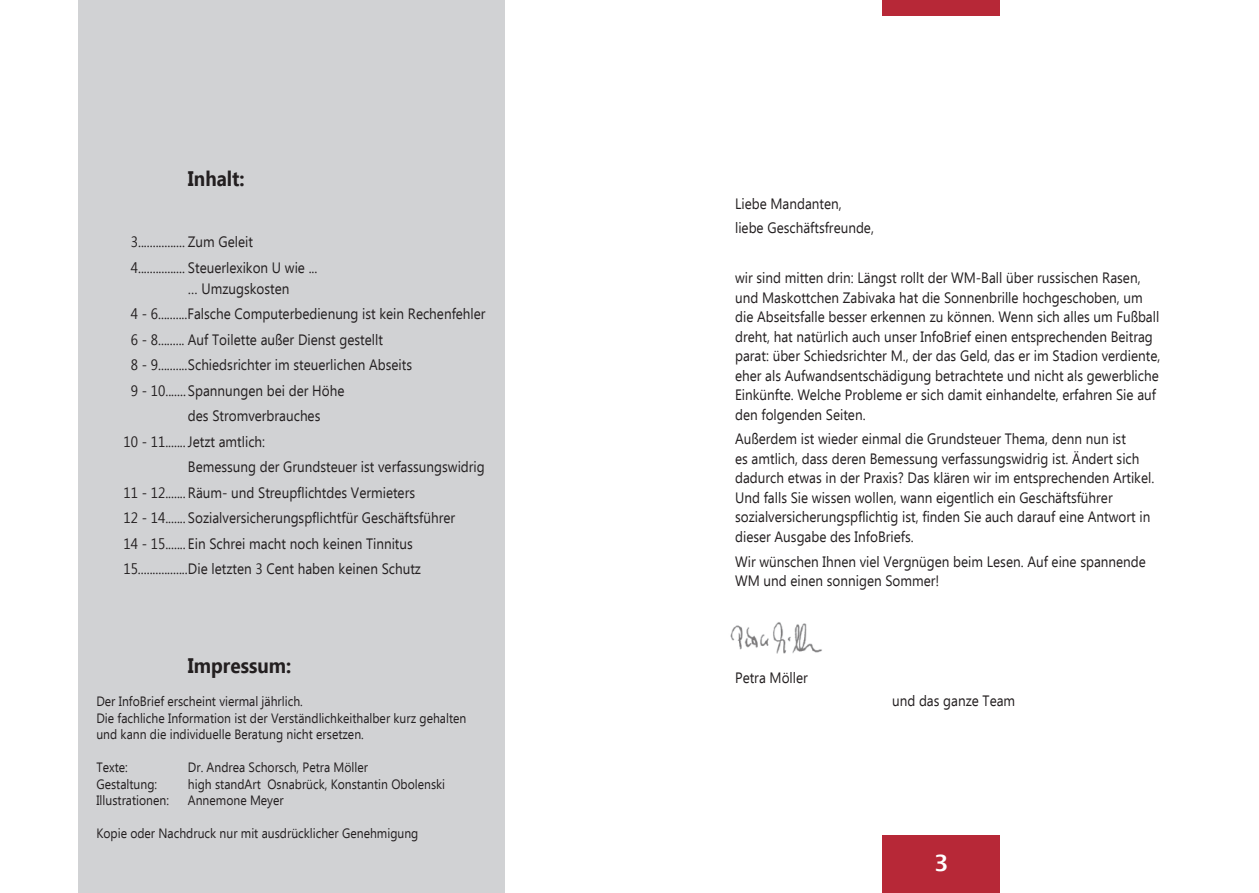
<style>
.page{position:relative;width:1259px;height:893px;background:#fff}
.page>*{position:absolute;margin:0;border:0;box-sizing:border-box;transform-origin:0 0}
.t1{font:600 22.5px "Lucida Sans";color:#fff}
.t2{font:700 21px "Ebrima";color:#231f20;scale:.9 1}
.t3{font:15px/19.5px "Ebrima";color:#231f20;scale:.9 1}
.t4{font:13.5px/16.5px "Ebrima";color:#231f20;scale:.9 1}
</style>
<div class="page">
<div style="left:882px;top:0;width:118px;height:16px;background:#b72837"></div>
<div style="left:882px;top:835px;width:118px;height:58px;background:#b72837"></div>
<img style="left:730px;top:622px;width:92px;height:32px">
<div style="left:78px;top:0;width:426px;height:893px;background:#d1d2d4"></div>
<h2 class="t2" style="left:188px;top:163px;width:65px">Inhalt:</h2>
<p class="t3" style="left:131px;top:230px;width:209px;line-height:25.5px">3................ Zum Geleit<br>4................ Steuerlexikon U wie ...</p>
<p class="t3" style="left:188px;top:279px;width:114px">… Umzugskosten</p>
<p class="t3" style="left:131px;top:305px;width:396px">4 - 6..........Falsche Computerbedienung ist kein Rechenfehler</p>
<p class="t3" style="left:131px;top:330px;width:282px">6 - 8......... Auf Toilette außer Dienst gestellt</p>
<p class="t3" style="left:131px;top:356px;width:314px">8 - 9..........Schiedsrichter im steuerlichen Abseits</p>
<p class="t3" style="left:131px;top:381px;width:239px">9 - 10....... Spannungen bei der Höhe</p>
<p class="t3" style="left:188px;top:407px;width:149px">des Stromverbrauches</p>
<p class="t3" style="left:123px;top:432px;width:159px">10 - 11.......Jetzt amtlich:</p>
<p class="t3" style="left:188px;top:458px;width:331px">Bemessung der Grundsteuer ist verfassungswidrig</p>
<p class="t3" style="left:123px;top:483px;width:326px">11 - 12....... Räum- und Streupflichtdes Vermieters</p>
<p class="t3" style="left:123px;top:509px;width:370px">12 - 14....... Sozialversicherungspflichtfür Geschäftsführer</p>
<p class="t3" style="left:123px;top:534px;width:323px">14 - 15....... Ein Schrei macht noch keinen Tinnitus</p>
<p class="t3" style="left:123px;top:560px;width:332px">15.................Die letzten 3 Cent haben keinen Schutz</p>
<h2 class="t2" style="left:188px;top:650px;width:116px">Impressum:</h2>
<p class="t4" style="left:96px;top:694px;width:412px">Der InfoBrief erscheint viermal jährlich.<br>Die fachliche Information ist der Verständlichkeithalber kurz gehalten und kann die individuelle Beratung nicht ersetzen.</p>
<p class="t4" style="left:96px;top:760px;width:36px">Texte:</p>
<p class="t4" style="left:188px;top:760px;width:202px">Dr. Andrea Schorsch, Petra Möller</p>
<p class="t4" style="left:96px;top:776px;width:69px">Gestaltung:</p>
<p class="t4" style="left:188px;top:776px;width:287px">high standArt Osnabrück, Konstantin Obolenski</p>
<p class="t4" style="left:96px;top:793px;width:82px">Illustrationen:</p>
<p class="t4" style="left:188px;top:793px;width:108px">Annemone Meyer</p>
<p class="t4" style="left:96px;top:826px;width:359px">Kopie oder Nachdruck nur mit ausdrücklicher Genehmigung</p>
<p class="t3" style="left:735px;top:192px;width:156px;line-height:24.8px">Liebe Mandanten, liebe Geschäftsfreunde,</p>
<p class="t3" style="left:735px;top:269px;width:474px">wir sind mitten drin: Längst rollt der WM-Ball über russischen Rasen, und Maskottchen Zabivaka hat die Sonnenbrille hochgeschoben, um die Abseitsfalle besser erkennen zu können. Wenn sich alles um Fußball dreht, hat natürlich auch unser InfoBrief einen entsprechenden Beitrag parat: über Schiedsrichter M., der das Geld, das er im Stadion verdiente, eher als Aufwandsentschädigung betrachtete und nicht als gewerbliche Einkünfte. Welche Probleme er sich damit einhandelte, erfahren Sie auf den folgenden Seiten.</p>
<p class="t3" style="left:735px;top:430px;width:467px">Außerdem ist wieder einmal die Grundsteuer Thema, denn nun ist<br>es amtlich, dass deren Bemessung verfassungswidrig ist. Ändert sich dadurch etwas in der Praxis? Das klären wir im entsprechenden Artikel.<br>Und falls Sie wissen wollen, wann eigentlich ein Geschäftsführer sozialversicherungspflichtig ist, finden Sie auch darauf eine Antwort in dieser Ausgabe des InfoBriefs.</p>
<p class="t3" style="left:735px;top:553px;width:458px">Wir wünschen Ihnen viel Vergnügen beim Lesen. Auf eine spannende<br>WM und einen sonnigen Sommer!</p>
<p class="t3" style="left:735px;top:668px;width:82px">Petra Möller</p>
<p class="t3" style="left:892px;top:692px;width:138px">und das ganze Team</p>
<h1 class="t1" style="left:934px;top:850px;width:16px">3</h1>
</div>
